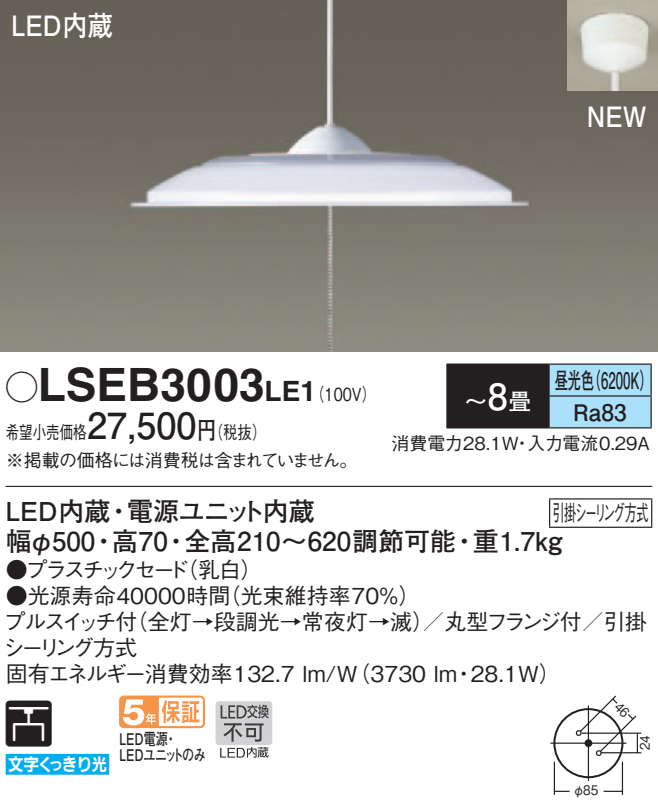
<style>
.page{position:relative;width:658px;height:809px;background:#fff}
.page>*{position:absolute;margin:0;border:0;box-sizing:border-box;transform-origin:0 0}
.t1{font:700 46px "Helvetica LT Std";color:#231f20}
.t2{font:46px "Ford Residence 5";color:#231f20}
.t3{font:700 36px "Futo Go B101 Pro";color:#231f20}
.t4{font:700 28px "Futo Go B101 Pro";color:#fff;scale:.9 1}
.t5{font:700 28px "Helvetica LT Std";color:#231f20}
.t6{font:700 26px "Futo Go B101 Pro";color:#231f20}
.t7{font:700 26px "Futo Go B101 Pro";letter-spacing:-.05em;color:#231f20}
.t8{font:700 22.8px/32px "Futo Go B101 Pro";color:#231f20;scale:.58 1}
.t9{font:700 22.8px "Futo Go B101 Pro";color:#fff}
.t10{font:500 22px/26px "Gothic BBB Pro";color:#231f20}
.t11{font:500 22px/26px "Gothic BBB Pro";letter-spacing:-.16em;color:#231f20}
.t12{font:500 22px "Gothic BBB Pro";letter-spacing:-.025em;color:#231f20}
.t13{font:500 22px "Gothic BBB Pro";letter-spacing:-.165em;color:#231f20}
.t14{font:500 22px "Gothic BBB Pro";letter-spacing:-.14em;color:#231f20;scale:.55 1}
.t15{font:20.8px "Ford Typography 1";color:#00aeef}
.t16{font:500 18px/28px "Gothic BBB Pro";letter-spacing:-.04em;color:#231f20;scale:.75 1}
.t17{font:500 18px "Gothic BBB Pro";color:#231f20}
.t18{font:500 18px "Gothic BBB Pro";color:#231f20;scale:.8 1}
.t19{font:700 16px/16px "Futo Go B101 Pro";letter-spacing:-.005em;color:#231f20;scale:.75 1}
.t20{font:500 13.2px "Gothic BBB Pro";color:#231f20;scale:.9 1}
.s1{font-family:"Ford Classification 1";font-weight:400;font-size:32px}
.s2{font-family:"Futo Go B101 Pro";font-weight:700;font-size:24px}
.s3{font-family:"Helvetica LT Std";font-weight:700;font-size:28px}
.s4{font-size:36px}
.s5{color:#fff}
</style>
<div class="page">
<div style="left:553px;top:708px;width:70px;height:70px;border:2px solid #231f20;border-radius:50%"></div>
<hr style="left:621px;top:761px;width:2px;height:34px;background:#231f20">
<hr style="left:553px;top:761px;width:2px;height:34px;background:#231f20">
<svg style="left:555px;top:790px;width:14px;height:2px"></svg>
<svg style="left:603px;top:790px;width:19px;height:2px"></svg>
<hr style="left:581px;top:732px;width:60px;height:2px;background:#231f20">
<hr style="left:601px;top:752px;width:40px;height:1px;background:#231f20">
<hr style="left:587px;top:705px;width:2px;height:76px;background:#231f20">
<hr style="left:550px;top:742px;width:76px;height:2px;background:#231f20">
<img style="left:0;top:0;width:658px;height:351px">
<img style="left:567px;top:0;width:91px;height:91px">
<svg style="left:119px;top:695px;width:86px;height:33px"></svg>
<div style="left:215px;top:701px;width:57px;height:44px;background:#d1d2d4;border-radius:3px"></div>
<svg style="left:220px;top:704px;width:49px;height:53px"></svg>
<hr style="left:6px;top:486px;width:646px;height:1px;background:#231f20">
<div style="left:447px;top:364px;width:102px;height:64px;background:#231f20"></div>
<div style="left:549px;top:365px;width:101px;height:62px;background:#aae0f9"></div>
<hr style="left:549px;top:363px;width:102px;height:2px;background:#231f20">
<hr style="left:650px;top:365px;width:1px;height:30px;background:#231f20">
<hr style="left:446px;top:427px;width:103px;height:1px;background:#231f20">
<hr style="left:549px;top:395px;width:102px;height:2px;background:#231f20">
<hr style="left:650px;top:396px;width:1px;height:31px;background:#231f20">
<hr style="left:549px;top:427px;width:102px;height:1px;background:#231f20">
<hr style="left:446px;top:363px;width:103px;height:2px;background:#231f20">
<hr style="left:446px;top:365px;width:1px;height:31px;background:#231f20">
<hr style="left:446px;top:396px;width:1px;height:31px;background:#231f20">
<svg style="left:549px;top:499px;width:1px;height:27px"></svg>
<hr style="left:549px;top:498px;width:103px;height:1px;background:#231f20">
<svg style="left:651px;top:499px;width:1px;height:27px"></svg>
<hr style="left:549px;top:526px;width:103px;height:2px;background:#231f20">
<svg style="left:574px;top:695px;width:64px;height:62px"></svg>
<p class="t4" style="left:11px;top:3px;width:114px">LED内蔵</p>
<p class="t4" style="left:586px;top:94px;width:68px">NEW</p>
<h1 class="t1" style="left:6px;top:357px;width:260px"><span class="s1">A</span>LSEB3003</h1>
<p class="t18" style="left:197px;top:417px;width:88px">（<span class="s2">円</span>税抜(</p>
<p class="t5" style="left:264px;top:374px;width:37px">LE</p>
<p class="t18" style="left:300px;top:380px;width:96px">（<span class="s3">1</span> 100 (V</p>
<h2 class="t3" style="left:87px;top:396px;width:111px">27,500</h2>
<p class="t16" style="left:6px;top:416px;width:471px">希望小売価格<br>※掲載の価格には消費税は含まれていません。</p>
<p class="t7" style="left:127px;top:490px;width:189px">電源ユニット内蔵</p>
<p class="t6" style="left:6px;top:490px;width:106px">LED内蔵</p>
<p class="t6" style="left:106px;top:490px;width:27px">・</p>
<p class="t9" style="left:464px;top:383px;width:68px">～ 畳<span class="s4">8</span></p>
<p class="t8" style="left:587px;top:361px;width:115px">（6200 (K</p>
<p class="t8" style="left:573px;top:361px;width:94px;text-indent:-19px">昼光色<br>Ra83</p>
<p class="t17" style="left:391px;top:429px;width:129px">消費電力28.1W</p>
<p class="t17" style="left:527px;top:429px;width:124px">入力電流0.29A</p>
<p class="t17" style="left:513px;top:429px;width:19px">・</p>
<p class="t14" style="left:552px;top:495px;width:176px">引掛シーリング方式</p>
<p class="t6" style="left:184px;top:520px;width:273px">全高210～620調節可能</p>
<p class="t6" style="left:472px;top:520px;width:91px">重1.7kg</p>
<p class="t6" style="left:6px;top:520px;width:91px">幅φ500</p>
<p class="t6" style="left:112px;top:520px;width:57px">高70</p>
<p class="t6" style="left:91px;top:520px;width:27px">・</p>
<p class="t6" style="left:163px;top:520px;width:27px">・</p>
<p class="t6" style="left:451px;top:520px;width:27px">・</p>
<p class="t12" style="left:176px;top:552px;width:88px">（乳白(</p>
<p class="t13" style="left:6px;top:552px;width:185px">●プラスチックセード</p>
<p class="t10" style="left:219px;top:580px;width:203px">（光束維持率70％(</p>
<p class="t10" style="left:126px;top:580px;width:522px;text-indent:-120px">●光源寿命40000時間<br>（全灯→段調光→常夜灯→滅／）丸型フランジ付／引掛</p>
<p class="t11" style="left:3px;top:606px;width:136px">プルスイッチ付シーリング方式</p>
<p class="t10" style="left:6px;top:658px;width:453px">固有エネルギー消費効率132.7 lm （W/ 3730 lm</p>
<p class="t12" style="left:470px;top:656px;width:92px">28.1W(</p>
<p class="t12" style="left:453px;top:656px;width:23px">・</p>
<h1 class="t2" style="left:6px;top:699px;width:47px">Q</h1>
<p class="t15" style="left:6px;top:753px;width:105px">P<span class="s5">W</span></p>
<p class="t19" style="left:120px;top:729px;width:116px">LED電源<br>LEDユニットのみ</p>
<p class="t19" style="left:165px;top:729px;width:18px">・</p>
<p class="t20" style="left:573px;top:779px;width:29px">φ85</p>
<p class="t20" style="left:634px;top:750px;width:18px;rotate:-90deg">24</p>
</div>
